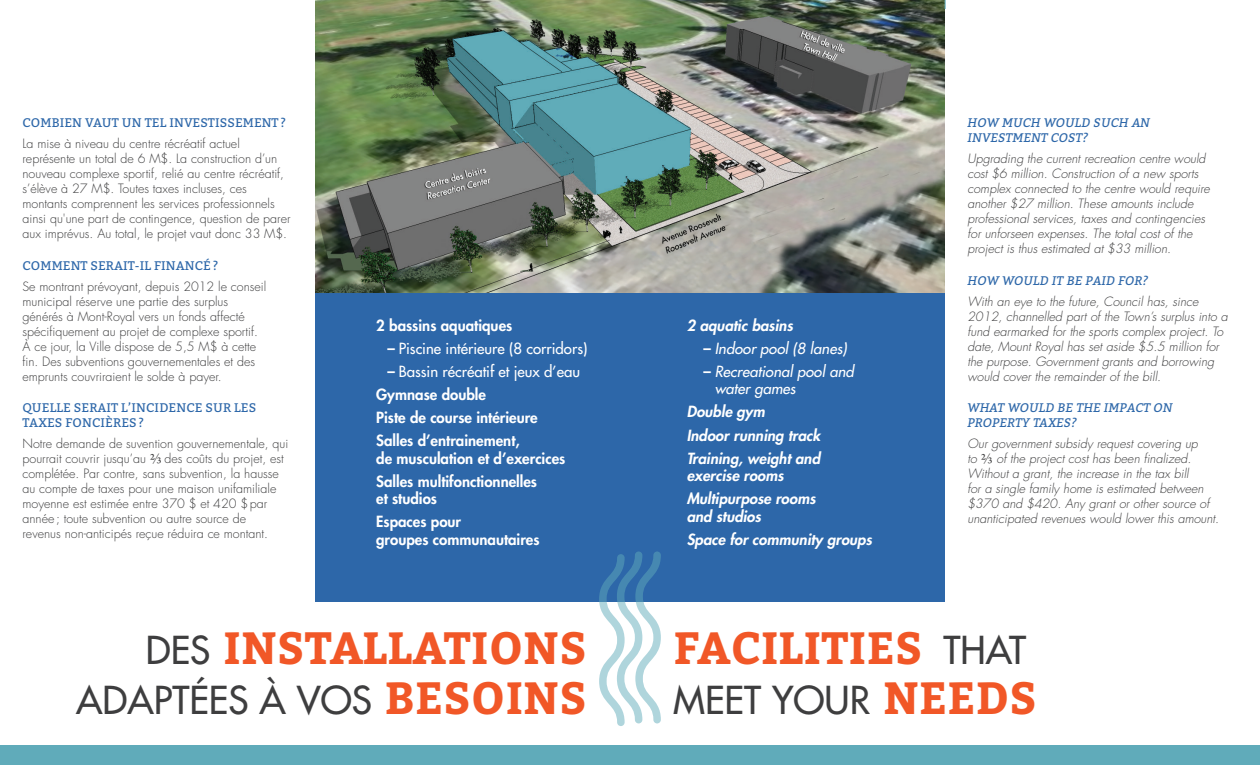
<style>
.page{position:relative;width:1260px;height:765px;background:#fff}
.page>*{position:absolute;margin:0;border:0;box-sizing:border-box;transform-origin:0 0}
.t1{font:700 45px "Bitter";letter-spacing:.01em;color:#f15727}
.t2{font:500 37.5px "Futura Std";color:#3e3e3f}
.t3{font:800 15px/23.1px "Futura Std";color:#fff}
.t4{font:italic 800 15px/23.1px "Futura Std";color:#fff}
.t5{font:italic 500 15px/17.5px "Futura Std";color:#fff}
.t6{font:500 15px "Futura Std";color:#fff}
.t7{font:300 12.5px/15px "Futura Std";color:#3e3e3f}
.t8{font:italic 300 12.5px/15px "Futura Std";color:#3e3e3f}
.t9{font:12.5px/15px "Bitter";letter-spacing:.01em;color:#2d67a9}
.t10{font:italic 12.5px/15px "Bitter";letter-spacing:.01em;color:#2d67a9}
.s1{font-family:"Arno Pro";font-weight:400;font-size:15px}
.s2{font-weight:800}
.s3{font-weight:500}
.s4{font-family:"Futura Std";font-weight:500;font-size:37.5px;color:#3e3e3f}
.s5{font-family:"Bitter";font-weight:700;font-size:45px;color:#f15727}
.s6{font-weight:800;font-style:normal}
.s7{font-family:"Arno Pro";font-weight:400;font-style:normal;font-size:15px}
</style>
<div class="page">
<div style="left:0;top:745px;width:1260px;height:20px;background:#60abba"></div>
<img style="left:315px;top:0;width:630px;height:293px">
<div style="left:315px;top:293px;width:630px;height:309px;background:#2d67a9"></div>
<svg style="left:599px;top:551px;width:62px;height:175px"></svg>
<p class="t9" style="left:23px;top:116px;width:265px">COMBIEN VAUT UN TEL INVESTISSEMENT?</p>
<p class="t7" style="left:22px;top:136px;width:270px">La mise à niveau du centre récréatif actuel représente un total de 6 M$. La construction d’un nouveau complexe sportif, relié au centre récréatif, s’élève à 27 M$. Toutes taxes incluses, ces montants comprennent les services professionnels ainsi qu'une part de contingence, question de parer aux imprévus. Au total, le projet vaut donc 33 M$.</p>
<p class="t9" style="left:23px;top:258px;width:197px">COMMENT SERAIT-IL FINANCÉ?</p>
<p class="t7" style="left:22px;top:279px;width:245px">Se montrant prévoyant, depuis 2012 le conseil municipal réserve une partie des surplus générés à Mont-Royal vers un fonds affecté spécifiquement au projet de complexe sportif.<br>À ce jour, la Ville dispose de 5,5 M$ à cette fin. Des subventions gouvernementales et des emprunts couvriraient le solde à payer.</p>
<p class="t9" style="left:23px;top:401px;width:235px">QUELLE SERAIT L’INCIDENCE SUR LES<br>TAXES FONCIÈRES?</p>
<p class="t7" style="left:22px;top:436px;width:267px">Notre demande de suvention gouvernementale, qui pourrait couvrir jusqu’au <span class="s1">⅔</span> des coûts du projet, est complétée. Par contre, sans subvention, la hausse au compte de taxes pour une maison unifamiliale moyenne est estimée entre 370 $ et 420 $par année; toute subvention ou autre source de<br>revenus non‑anticipés reçue réduira ce montant.</p>
<p class="t3" style="left:376px;top:313px;width:138px">2 bassins aquatiques</p>
<p class="t6" style="left:387px;top:339px;width:202px"><span class="s2">–</span> Piscine intérieure (8 corridors)</p>
<p class="t3" style="left:376px;top:360px;width:205px;text-indent:11px">– <span class="s3">Bassin récréatif et jeux d’eau<br></span>Gymnase double<br>Piste de course intérieure<br>Salles d’entrainement,</p>
<p class="t3" style="left:376px;top:447px;width:191px">de musculation et d’exercices<br>Salles multifonctionnelles</p>
<p class="t3" style="left:376px;top:487px;width:87px">et studios<br>Espaces pour</p>
<p class="t3" style="left:376px;top:528px;width:165px">groupes communautaires</p>
<h1 class="t1" style="left:146px;top:618px;width:161px"><span class="s4">Des</span> INSTA</h1>
<h1 class="t1" style="left:363px;top:618px;width:220px">LLATIONS</h1>
<h2 class="t2" style="left:76px;top:676px;width:507px">adaptÉes À vos <span class="s5">BES OINS</span></h2>
<p class="t4" style="left:687px;top:314px;width:108px">2 aquatic basins</p>
<p class="t5" style="left:704px;top:340px;width:145px"><span class="s6">–</span> Indoor pool (8 lanes)</p>
<p class="t5" style="left:715px;top:363px;width:141px;text-indent:-11px"><span class="s6">–</span> Recreational pool and water games</p>
<p class="t4" style="left:687px;top:401px;width:135px">Double gym<br>Indoor running track<br>Training, weight and</p>
<p class="t4" style="left:687px;top:464px;width:131px">exercise rooms<br>Multipurpose rooms</p>
<p class="t4" style="left:687px;top:505px;width:187px">and studios<br>Space for community groups</p>
<p class="t10" style="left:968px;top:116px;width:184px">HOW MUCH WOULD SUCH AN<br>INVESTMENT COST?</p>
<p class="t8" style="left:968px;top:151px;width:244px">Upgrading the current recreation centre would cost $6 million. Construction of a new sports complex connected to the centre would require another $27 million. These amounts include professional services, taxes and contingencies for unforseen expenses. The total cost of the project is thus estimated at $33 million.</p>
<p class="t10" style="left:968px;top:273px;width:182px">HOW WOULD IT BE PAID FOR?</p>
<p class="t8" style="left:968px;top:294px;width:262px">With an eye to the future, Council has, since 2012, channelled part of the Town’s surplus into a fund earmarked for the sports complex project. To date, Mount Royal has set aside $5.5 million for the purpose. Government grants and borrowing would cover the remainder of the bill.</p>
<p class="t10" style="left:968px;top:401px;width:207px">WHAT WOULD BE THE IMPACT ON<br>PROPERTY TAXES?</p>
<p class="t8" style="left:967px;top:436px;width:253px">Our government subsidy request covering up<br>to <span class="s7">⅔</span> of the project cost has been finalized.<br>Without a grant, the increase in the tax bill<br>for a single family home is estimated between $370 and $420. Any grant or other source of unanticipated revenues would lower this amount.</p>
<h1 class="t1" style="left:673px;top:618px;width:354px">FACILITIES <span class="s4">That</span></h1>
<h2 class="t2" style="left:673px;top:676px;width:242px">Meet your <span class="s5">NEEDS</span></h2>
</div>
